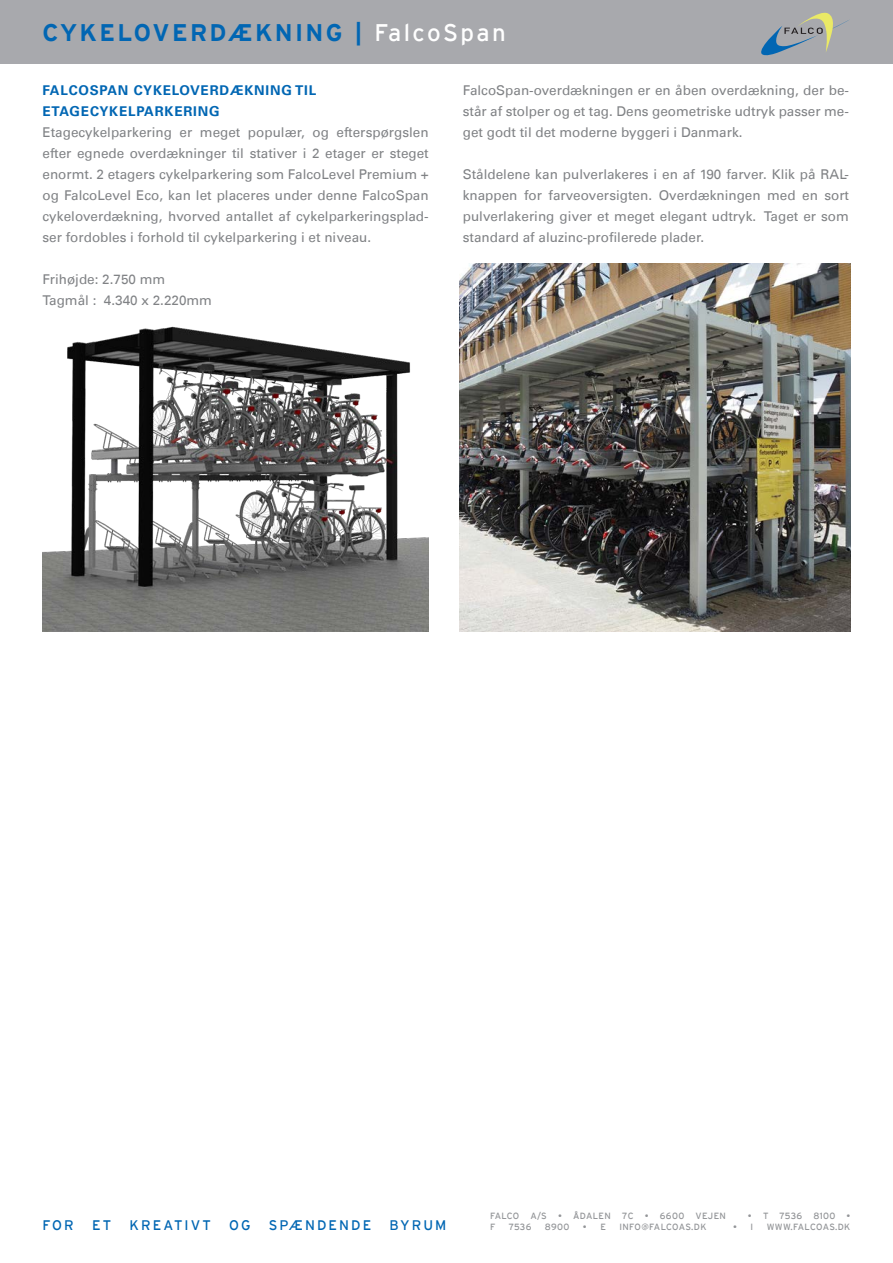
<style>
.page{position:relative;width:893px;height:1263px;background:#fff}
.page>*{position:absolute;margin:0;border:0;box-sizing:border-box;transform-origin:0 0}
.Normaal{font:700 24px "Interstate";letter-spacing:.1em;color:#0166b3}
.t1{font:13.8px "Interstate";letter-spacing:.15em;color:#0166b3}
.t2{font:13.5px/21px "Univers LT";color:#808285;text-align:justify}
.t3{font:700 13.5px "Univers LT";letter-spacing:.06em;color:#0166b3}
.t4{font:9px "Interstate";letter-spacing:.04em;color:#939598}
.s1{font-weight:400;color:#fff}
</style>
<div class="page">
<div style="left:0;top:0;width:893px;height:64px;background:#a8a9ad"></div>
<svg style="left:761px;top:12px;width:88px;height:44px"></svg>
<img style="left:43px;top:326px;width:386px;height:305px">
<img style="left:459px;top:264px;width:391px;height:367px">
<p class="Normaal" style="left:43px;top:19px;width:465px">CYKELOVERDÆKNING | <span class="s1">FalcoSpan</span></p>
<p class="t3" style="left:43px;top:82px;width:275px">FALCOSPAN CYKELOVERDÆKNING TIL</p>
<p class="t3" style="left:43px;top:103px;width:179px">ETAGECYKELPARKERING</p>
<p class="t2" style="left:43px;top:122px;width:388px">Etagecykelparkering er meget populær, og efterspørgslen efter egnede overdækninger til stativer i 2 etager er steget enormt. 2 etagers cykelparkering som FalcoLevel Premium + og FalcoLevel Eco, kan let placeres under denne FalcoSpan cykeloverdækning, hvorved antallet af cykelparkeringsplad&shy;ser fordobles i forhold til cykelparkering i et niveau.</p>
<p class="t2" style="left:43px;top:269px;width:124px">Frihøjde: 2.750 mm</p>
<p class="t2" style="left:43px;top:290px;width:171px">Tagmål : 4.340 x 2.220mm</p>
<p class="t2" style="left:463px;top:80px;width:388px">FalcoSpan-overdækningen er en åben overdækning, der be&shy;står af stolper og et tag. Dens geometriske udtryk passer me&shy;get godt til det moderne byggeri i Danmark.</p>
<p class="t2" style="left:463px;top:164px;width:388px">Ståldelene kan pulverlakeres i en af 190 farver. Klik på RAL&shy;knappen for farveoversigten. Overdækningen med en sort pulverlakering giver et meget elegant udtryk. Taget er som standard af aluzinc-profilerede plader.</p>
<p class="t4" style="left:490px;top:1211px;width:237px">FALCO A/S • ÅDALEN 7C • 6600 VEJEN</p>
<p class="t4" style="left:748px;top:1211px;width:104px">• T 7536 8100 •</p>
<p class="t1" style="left:43px;top:1217px;width:33px">FOR</p>
<p class="t1" style="left:92px;top:1217px;width:21px">ET</p>
<p class="t1" style="left:129px;top:1217px;width:83px">KREATIVT</p>
<p class="t1" style="left:229px;top:1217px;width:23px">OG</p>
<p class="t1" style="left:269px;top:1217px;width:104px">SPÆNDENDE</p>
<p class="t1" style="left:390px;top:1217px;width:58px">BYRUM</p>
<p class="t4" style="left:490px;top:1222px;width:7px">F</p>
<p class="t4" style="left:509px;top:1222px;width:24px">7536</p>
<p class="t4" style="left:545px;top:1222px;width:26px">8900</p>
<p class="t4" style="left:583px;top:1222px;width:24px">• E</p>
<p class="t4" style="left:619px;top:1222px;width:89px">INFO@FALCOAS.DK</p>
<p class="t4" style="left:733px;top:1222px;width:22px">• I</p>
<p class="t4" style="left:767px;top:1222px;width:85px">WWW.FALCOAS.DK</p>
</div>
